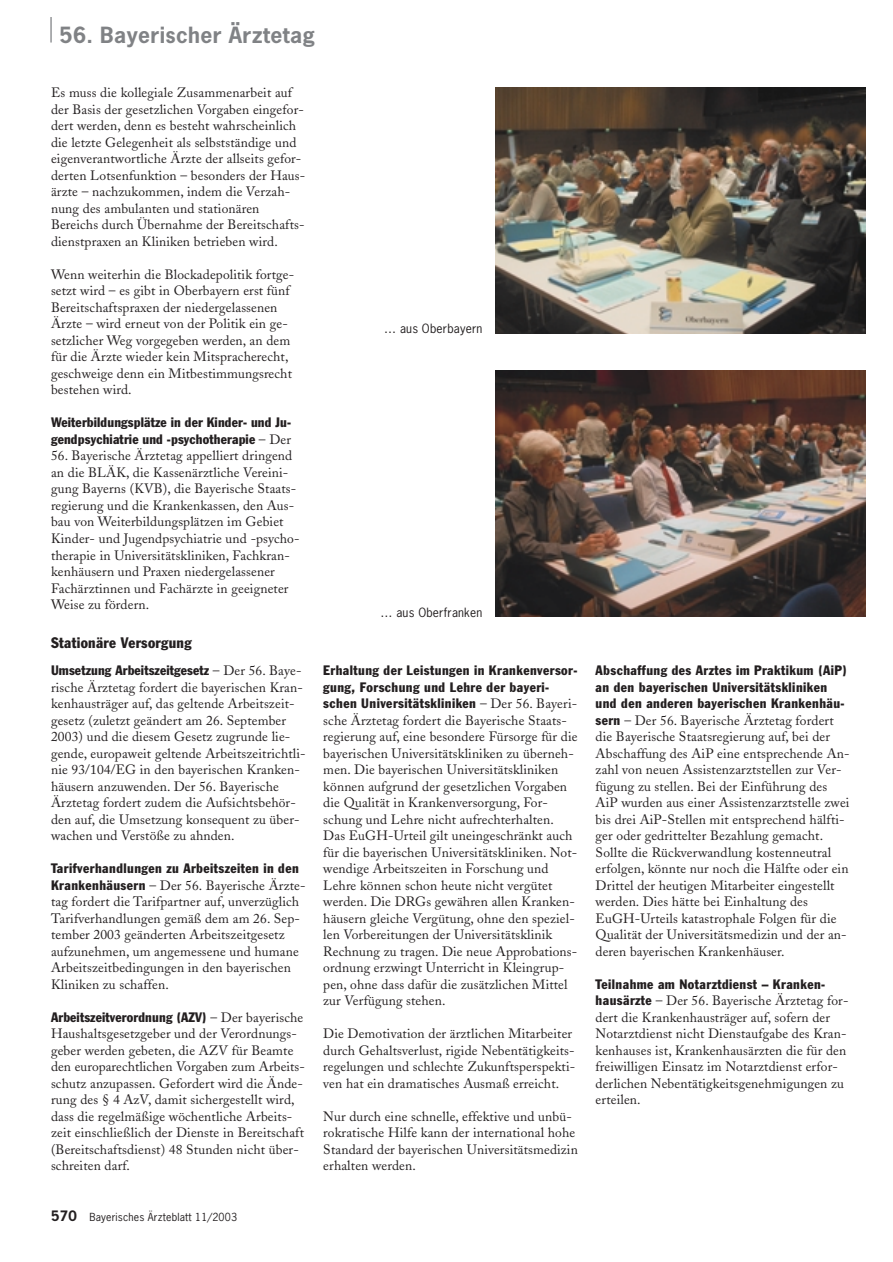
<style>
.page{position:relative;width:893px;height:1262px;background:#fff}
.page>*{position:absolute;margin:0;border:0;box-sizing:border-box;transform-origin:0 0}
.t1{font:700 21px "News Gothic";letter-spacing:.02em;color:#808285}
.t2{font:condensed 15px "Franklin Gothic";letter-spacing:.02em;color:#231f20}
.t3{font:13.5px/16.5px "Adobe Caslon";letter-spacing:.01em;color:#231f20}
.t4{font:condensed 13.5px/16.5px "Franklin Gothic";letter-spacing:.03em;color:#231f20}
.t5{font:condensed 13.5px/16.5px "Franklin Gothic";letter-spacing:.01em;color:#231f20}
.t6{font:12px "News Gothic";letter-spacing:.015em;color:#231f20}
.t7{font:10.5px "News Gothic";letter-spacing:.015em;color:#231f20}
.s1{font-family:"Adobe Caslon";font-stretch:normal}
.s2{font-family:"Franklin Gothic";font-stretch:condensed}
.s3{font-weight:700;font-size:13.5px}
</style>
<div class="page">
<hr style="left:50px;top:17px;width:2px;height:26px;background:#808285">
<img style="left:495px;top:87px;width:370px;height:247px">
<img style="left:495px;top:370px;width:370px;height:247px">
<h1 class="t1" style="left:60px;top:26px;width:257px">56. Bayerischer Ärztetag</h1>
<p class="t3" style="left:51px;top:86px;width:256px">Es muss die kollegiale Zusammenarbeit auf der Basis der gesetzlichen Vorgaben eingefor&shy;dert werden, denn es besteht wahrscheinlich die letzte Gelegenheit als selbstständige und eigenverantwortliche Ärzte der allseits gefor&shy;derten Lotsenfunktion – besonders der Haus&shy;ärzte – nachzukommen, indem die Verzah&shy;nung des ambulanten und stationären Bereichs durch Übernahme der Bereitschafts&shy;dienstpraxen an Kliniken betrieben wird.</p>
<p class="t3" style="left:51px;top:268px;width:245px">Wenn weiterhin die Blockadepolitik fortge&shy;setzt wird – es gibt in Oberbayern erst fünf Bereitschaftspraxen der niedergelassenen Ärzte – wird erneut von der Politik ein ge&shy;setzlicher Weg vorgegeben werden, an dem für die Ärzte wieder kein Mitspracherecht, geschweige denn ein Mitbestimmungsrecht bestehen wird.</p>
<p class="t5" style="left:51px;top:415px;width:241px">Weiterbildungsplätze in der Kinder- und Ju&shy;gendpsychiatrie und -psychotherapie <span class="s1">– Der</span></p>
<p class="t3" style="left:51px;top:449px;width:250px">56. Bayerische Ärztetag appelliert dringend an die BLÄK, die Kassenärztliche Vereini&shy;gung Bayerns (KVB), die Bayerische Staats&shy;regierung und die Krankenkassen, den Aus&shy;bau von Weiterbildungsplätzen im Gebiet Kinder- und Jugendpsychiatrie und -psycho&shy;therapie in Universitätskliniken, Fachkran&shy;kenhäusern und Praxen niedergelassener Fachärztinnen und Fachärzte in geeigneter Weise zu fördern.</p>
<p class="t2" style="left:51px;top:637px;width:142px">Stationäre Versorgung</p>
<p class="t5" style="left:51px;top:663px;width:252px">Umsetzung Arbeitszeitgesetz <span class="s1">– Der 56. Baye-</span></p>
<p class="t3" style="left:51px;top:680px;width:256px">rische Ärztetag fordert die bayerischen Kran&shy;kenhausträger auf, das geltende Arbeitszeit&shy;gesetz (zuletzt geändert am 26. September 2003) und die diesem Gesetz zugrunde lie&shy;gende, europaweit geltende Arbeitszeitrichtli&shy;nie 93/104/EG in den bayerischen Kranken&shy;häusern anzuwenden. Der 56. Bayerische Ärztetag fordert zudem die Aufsichtsbehör&shy;den auf, die Umsetzung konsequent zu über&shy;wachen und Verstöße zu ahnden.</p>
<p class="t4" style="left:51px;top:861px;width:249px">Tarifverhandlungen zu Arbeitszeiten in den</p>
<p class="t3" style="left:51px;top:878px;width:256px"><span class="s2">Krankenhäusern</span> – Der 56. Bayerische Ärzte&shy;tag fordert die Tarifpartner auf, unverzüglich Tarifverhandlungen gemäß dem am 26. Sep&shy;tember 2003 geänderten Arbeitszeitgesetz aufzunehmen, um angemessene und humane Arbeitszeitbedingungen in den bayerischen Kliniken zu schaffen.</p>
<p class="t5" style="left:51px;top:1009px;width:254px">Arbeitszeitverordnung (AZV) <span class="s1">– Der bayerische</span></p>
<p class="t3" style="left:51px;top:1027px;width:255px">Haushaltsgesetzgeber und der Verordnungs&shy;geber werden gebeten, die AZV für Beamte den europarechtlichen Vorgaben zum Arbeits&shy;schutz anzupassen. Gefordert wird die Ände&shy;rung des § 4 AzV, damit sichergestellt wird, dass die regelmäßige wöchentliche Arbeits&shy;zeit einschließlich der Dienste in Bereitschaft (Bereitschaftsdienst) 48 Stunden nicht über&shy;schreiten darf.</p>
<p class="t7" style="left:51px;top:1212px;width:187px"><span class="s3">570</span> Bayerisches Ärzteblatt 11/2003</p>
<p class="t6" style="left:384px;top:324px;width:100px">… aus Oberbayern</p>
<p class="t6" style="left:380px;top:607px;width:103px">… aus Oberfranken</p>
<p class="t4" style="left:323px;top:663px;width:255px">Erhaltung der Leistungen in Krankenversor&shy;gung, Forschung und Lehre der bayeri&shy;schen Universitätskliniken <span class="s1">– Der 56. Bayeri-</span></p>
<p class="t3" style="left:323px;top:713px;width:256px">sche Ärztetag fordert die Bayerische Staats&shy;regierung auf, eine besondere Fürsorge für die bayerischen Universitätskliniken zu überneh&shy;men. Die bayerischen Universitätskliniken können aufgrund der gesetzlichen Vorgaben die Qualität in Krankenversorgung, For&shy;schung und Lehre nicht aufrechterhalten.<br>Das EuGH-Urteil gilt uneingeschränkt auch für die bayerischen Universitätskliniken. Not&shy;wendige Arbeitszeiten in Forschung und Lehre können schon heute nicht vergütet werden. Die DRGs gewähren allen Kranken&shy;häusern gleiche Vergütung, ohne den speziel&shy;len Vorbereitungen der Universitätsklinik Rechnung zu tragen. Die neue Approbations&shy;ordnung erzwingt Unterricht in Kleingrup&shy;pen, ohne dass dafür die zusätzlichen Mittel zur Verfügung stehen.</p>
<p class="t3" style="left:323px;top:1027px;width:253px">Die Demotivation der ärztlichen Mitarbeiter durch Gehaltsverlust, rigide Nebentätigkeits&shy;regelungen und schlechte Zukunftsperspekti&shy;ven hat ein dramatisches Ausmaß erreicht.</p>
<p class="t3" style="left:323px;top:1109px;width:256px">Nur durch eine schnelle, effektive und unbü&shy;rokratische Hilfe kann der international hohe Standard der bayerischen Universitätsmedizin erhalten werden.</p>
<p class="t4" style="left:595px;top:663px;width:253px">Abschaffung des Arztes im Praktikum (AiP) an den bayerischen Universitätskliniken und den anderen bayerischen Krankenhäu-</p>
<p class="t3" style="left:595px;top:713px;width:255px"><span class="s2">sern</span> – Der 56. Bayerische Ärztetag fordert die Bayerische Staatsregierung auf, bei der Abschaffung des AiP eine entsprechende An&shy;zahl von neuen Assistenzarztstellen zur Ver&shy;fügung zu stellen. Bei der Einführung des AiP wurden aus einer Assistenzarztstelle zwei bis drei AiP-Stellen mit entsprechend hälfti&shy;ger oder gedrittelter Bezahlung gemacht.<br>Sollte die Rückverwandlung kostenneutral erfolgen, könnte nur noch die Hälfte oder ein Drittel der heutigen Mitarbeiter eingestellt werden. Dies hätte bei Einhaltung des EuGH-Urteils katastrophale Folgen für die Qualität der Universitätsmedizin und der an&shy;deren bayerischen Krankenhäuser.</p>
<p class="t4" style="left:595px;top:976px;width:231px">Teilnahme am Notarztdienst – Kranken-</p>
<p class="t3" style="left:595px;top:994px;width:254px"><span class="s2">hausärzte</span> – Der 56. Bayerische Ärztetag for&shy;dert die Krankenhausträger auf, sofern der Notarztdienst nicht Dienstaufgabe des Kran&shy;kenhauses ist, Krankenhausärzten die für den freiwilligen Einsatz im Notarztdienst erfor&shy;derlichen Nebentätigkeitsgenehmigungen zu erteilen.</p>
</div>
